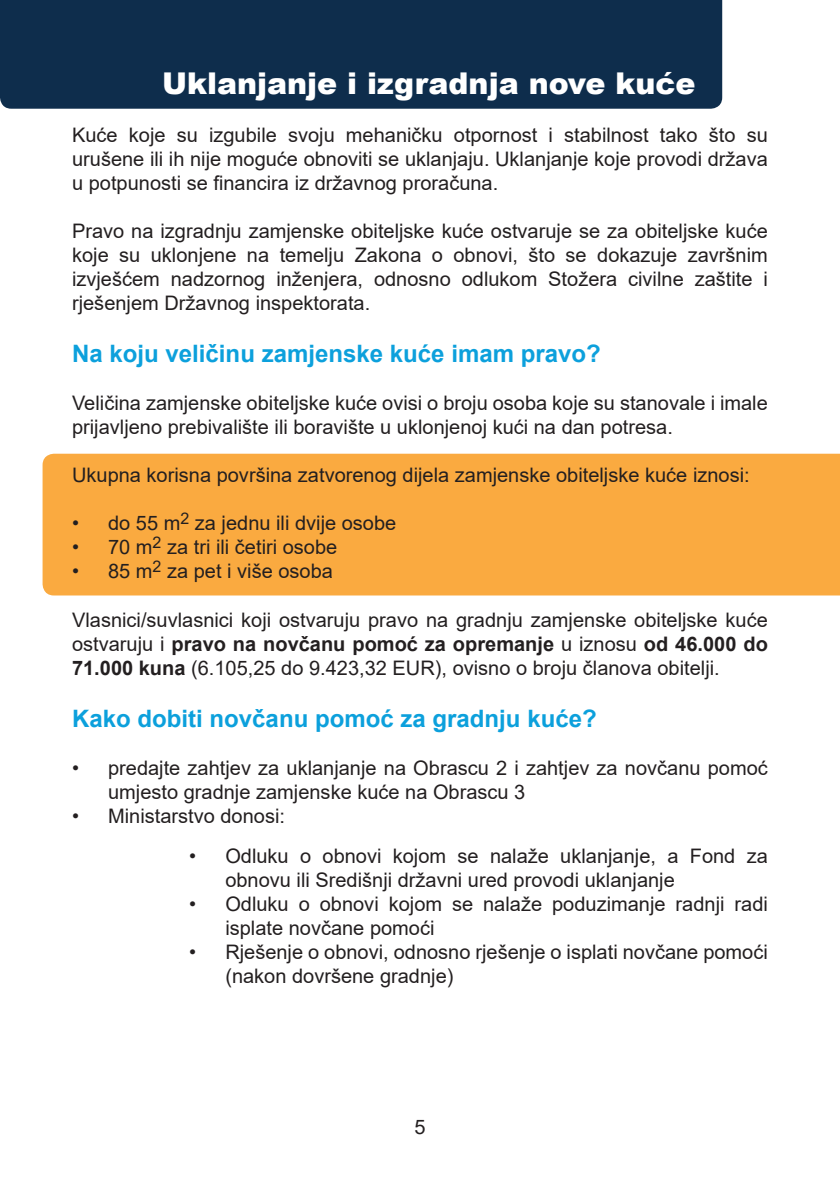
<style>
.page{position:relative;width:840px;height:1191px;background:#fff}
.page>*{position:absolute;margin:0;border:0;box-sizing:border-box;transform-origin:0 0}
.t1{font:900 30px "Arial";color:#fff}
.t2{font:700 24px "Arial";color:#0ca0dc}
.t3{font:20px/24px "Arial";color:#231f20}
.s1{font-weight:700}
</style>
<div class="page">
<div style="left:0;top:0;width:721px;height:109px;background:#0e2d4c"></div>
<div style="left:43px;top:454px;width:796px;height:141px;background:#faaa40"></div>
<h1 class="t1" style="left:162px;top:61px;width:534px">Uklanjanje i izgradnja nove kuće</h1>
<p class="t3" style="left:72px;top:122px;width:697px;text-align:justify">Kuće koje su izgubile svoju mehaničku otpornost i stabilnost tako što su urušene ili ih nije moguće obnoviti se uklanjaju. Uklanjanje koje provodi država u potpunosti se financira iz državnog proračuna.</p>
<p class="t3" style="left:72px;top:218px;width:697px;text-align:justify">Pravo na izgradnju zamjenske obiteljske kuće ostvaruje se za obiteljske kuće koje su uklonjene na temelju Zakona o obnovi, što se dokazuje završnim izvješćem nadzornog inženjera, odnosno odlukom Stožera civilne zaštite i rješenjem Državnog inspektorata.</p>
<p class="t2" style="left:72px;top:337px;width:530px">Na koju veličinu zamjenske kuće imam pravo?</p>
<p class="t3" style="left:72px;top:391px;width:697px">Veličina zamjenske obiteljske kuće ovisi o broju osoba koje su stanovale i imale prijavljeno prebivalište ili boravište u uklonjenoj kući na dan potresa.</p>
<p class="t3" style="left:72px;top:463px;width:678px">Ukupna korisna površina zatvorenog dijela zamjenske obiteljske kuće iznosi:</p>
<p class="t3" style="left:72px;top:511px;width:325px">• do 55 m<sup>2</sup> za jednu ili dvije osobe</p>
<p class="t3" style="left:72px;top:535px;width:266px">• 70 m<sup>2</sup> za tri ili četiri osobe</p>
<p class="t3" style="left:72px;top:559px;width:262px">• 85 m<sup>2</sup> za pet i više osoba</p>
<p class="t3" style="left:72px;top:607px;width:697px;text-align:justify">Vlasnici/suvlasnici koji ostvaruju pravo na gradnju zamjenske obiteljske kuće ostvaruju i <span class="s1">pravo na novčanu pomoć za opremanje</span> u iznosu <span class="s1">od 46.000 do 71.000 kuna</span> (6.105,25 do 9.423,32 EUR), ovisno o broju članova obitelji.</p>
<p class="t2" style="left:72px;top:702px;width:526px">Kako dobiti novčanu pomoć za gradnju kuće?</p>
<p class="t3" style="left:108px;top:756px;width:661px;text-indent:-36px">• predajte zahtjev za uklanjanje na Obrascu 2 i zahtjev za novčanu pomoć umjesto gradnje zamjenske kuće na Obrascu 3</p>
<p class="t3" style="left:72px;top:804px;width:214px">• Ministarstvo donosi:</p>
<p class="t3" style="left:225px;top:844px;width:543px;text-indent:-36px">• Odluku o obnovi kojom se nalaže uklanjanje, a Fond za obnovu ili Središnji državni ured provodi uklanjanje</p>
<p class="t3" style="left:225px;top:892px;width:543px;text-indent:-36px">• Odluku o obnovi kojom se nalaže poduzimanje radnji radi isplate novčane pomoći</p>
<p class="t3" style="left:225px;top:940px;width:543px;text-indent:-36px">• Rješenje o obnovi, odnosno rješenje o isplati novčane pomoći (nakon dovršene gradnje)</p>
<p class="t3" style="left:414px;top:1114px;width:13px">5</p>
</div>
